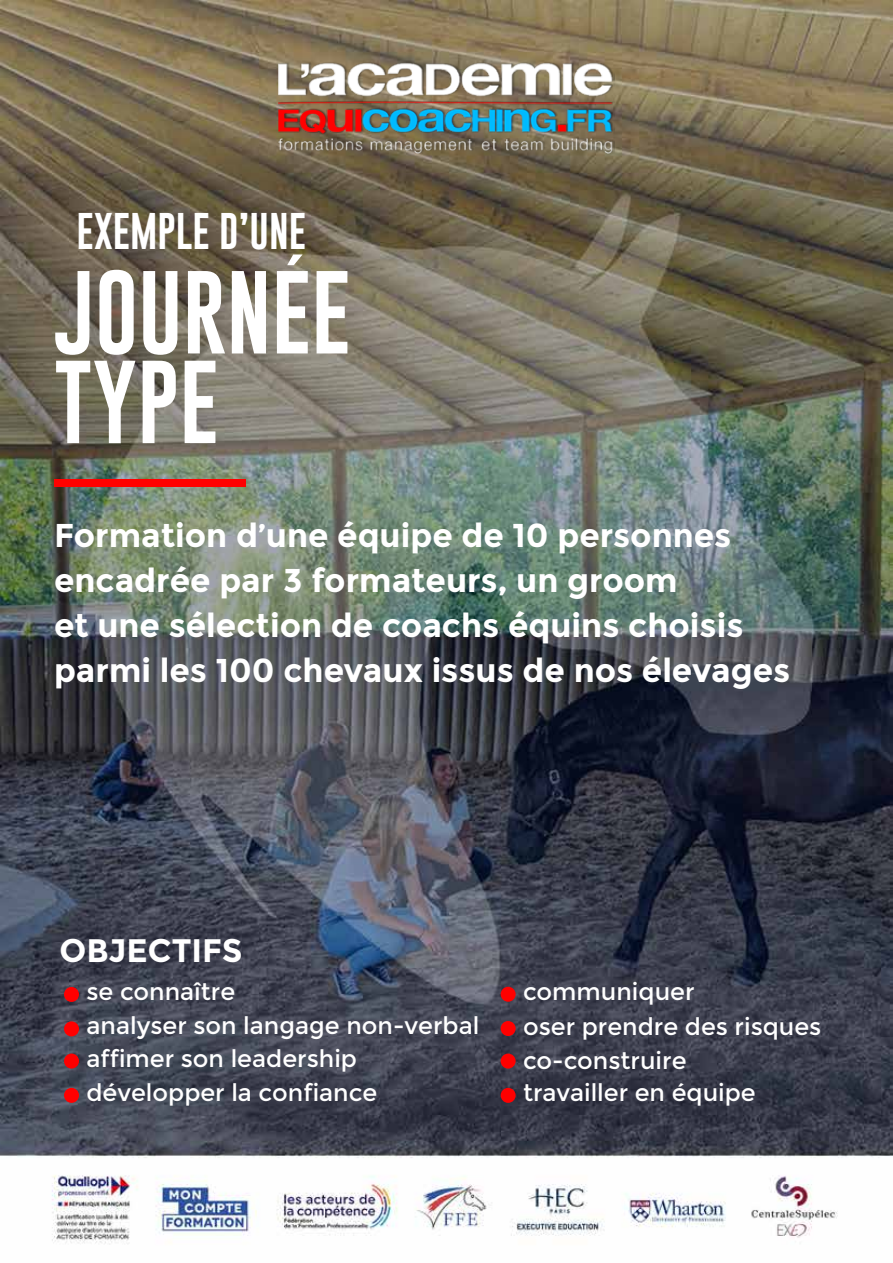
<style>
.page{position:relative;width:893px;height:1263px;background:#fff}
.page>*{position:absolute;margin:0;border:0;box-sizing:border-box;transform-origin:0 0}
.t1{font:86.1px/89.7px "Gobold Uplow";color:#fff}
.t2{font:37.65px "Gobold Uplow";color:#fff}
.t3{font:700 33px/45px "Montserrat";color:#fff}
.t4{font:700 32.55px "Montserrat";color:#fff}
.t5{font:24px/33.6px "Montserrat";color:#fff}
</style>
<div class="page">
<img style="left:0;top:0;width:893px;height:1245px">
<div style="left:55px;top:479px;width:191px;height:8px;background:#ff0100"></div>
<img style="left:278px;top:61px;width:337px;height:93px">
<div style="left:64px;top:987px;width:15px;height:15px;background:#f00;border-radius:50%"></div>
<div style="left:64px;top:1021px;width:15px;height:15px;background:#f00;border-radius:50%"></div>
<div style="left:64px;top:1053px;width:15px;height:15px;background:#f00;border-radius:50%"></div>
<div style="left:64px;top:1088px;width:15px;height:15px;background:#f00;border-radius:50%"></div>
<div style="left:501px;top:987px;width:15px;height:15px;background:#f00;border-radius:50%"></div>
<div style="left:501px;top:1021px;width:15px;height:15px;background:#f00;border-radius:50%"></div>
<div style="left:501px;top:1053px;width:15px;height:15px;background:#f00;border-radius:50%"></div>
<div style="left:501px;top:1088px;width:15px;height:15px;background:#f00;border-radius:50%"></div>
<h2 class="t2" style="left:77px;top:201px;width:231px">EXEMPLE D’UNE</h2>
<h1 class="t1" style="left:54px;top:267px;width:298px">JOURNÉE<br>TYPE</h1>
<h3 class="t3" style="left:54px;top:513px;width:738px">Formation d’une équipe de 10 personnes encadrée par 3 formateurs, un groom<br>et une sélection de coachs équins choisis parmi les 100 chevaux issus de nos élevages</h3>
<h3 class="t4" style="left:59px;top:931px;width:185px">OBJECTIFS</h3>
<p class="t5" style="left:86px;top:975px;width:394px">se connaître<br>analyser son langage non-verbal affimer son leadership développer la confiance</p>
<p class="t5" style="left:523px;top:975px;width:300px;line-height:34.5px">communiquer<br>oser prendre des risques co-construire</p>
<p class="t5" style="left:523px;top:1076px;width:234px">travailler en équipe</p>
</div>
